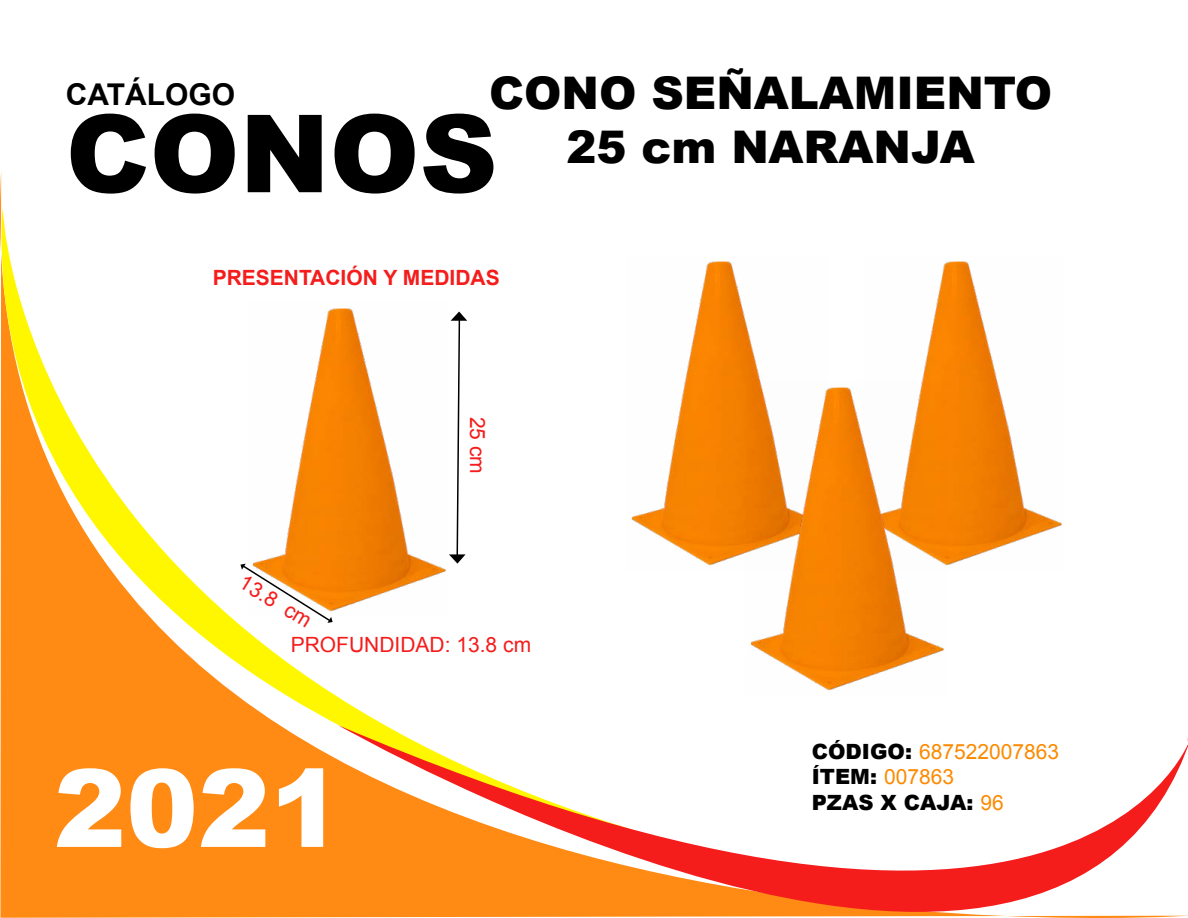
<style>
.page{position:relative;width:1188px;height:918px;background:#fff}
.page>*{position:absolute;margin:0;border:0;box-sizing:border-box;transform-origin:0 0}
.t1{font:900 108px "Arial";color:#000}
.t2{font:900 108px "Arial";color:#fff}
.t3{font:900 45px/54px "Arial";color:#000;text-align:center}
.t4{font:700 30px "Arial";color:#000}
.t5{font:900 21px/25.2px "Arial";color:#000}
.t6{font:21px "Arial";color:#f51c1c}
.t7{font:700 21px "Arial";color:#f51c1c}
.s1{font-weight:400;color:#fc8a00}
</style>
<div class="page">
<svg style="left:0;top:172px;width:338px;height:746px;fill:#ff8a14"></svg>
<svg style="left:0;top:206px;width:460px;height:629px"></svg>
<svg style="left:338px;top:725px;width:850px;height:193px"></svg>
<img style="left:248px;top:302px;width:201px;height:315px">
<img style="left:631px;top:261px;width:129px;height:305px">
<img style="left:922px;top:261px;width:140px;height:304px">
<img style="left:746px;top:381px;width:201px;height:310px">
<svg style="left:449px;top:312px;width:18px;height:252px"></svg>
<svg style="left:240px;top:564px;width:93px;height:59px"></svg>
<h3 class="t4" style="left:66px;top:75px;width:171px">CATÁLOGO</h3>
<h2 class="t3" style="left:489px;top:64px;width:565px">CONO SEÑALAMIENTO<br>25 cm NARANJA</h2>
<h1 class="t1" style="left:66px;top:75px;width:433px">CONOS</h1>
<p class="t7" style="left:213px;top:264px;width:289px">PRESENTACIÓN Y MEDIDAS</p>
<p class="t6" style="left:248px;top:569px;width:82px;rotate:31deg">13.8 cm</p>
<p class="t6" style="left:491px;top:417px;width:59px;rotate:90deg">25 cm</p>
<p class="t6" style="left:291px;top:631px;width:242px">PROFUNDIDAD: 13.8 cm</p>
<h1 class="t2" style="left:54px;top:730px;width:290px">2021</h1>
<p class="t5" style="left:812px;top:738px;width:249px">CÓDIGO: <span class="s1">687522007863<br></span>ÍTEM: <span class="s1">007863<br></span>PZAS X CAJA: <span class="s1">96</span></p>
</div>
